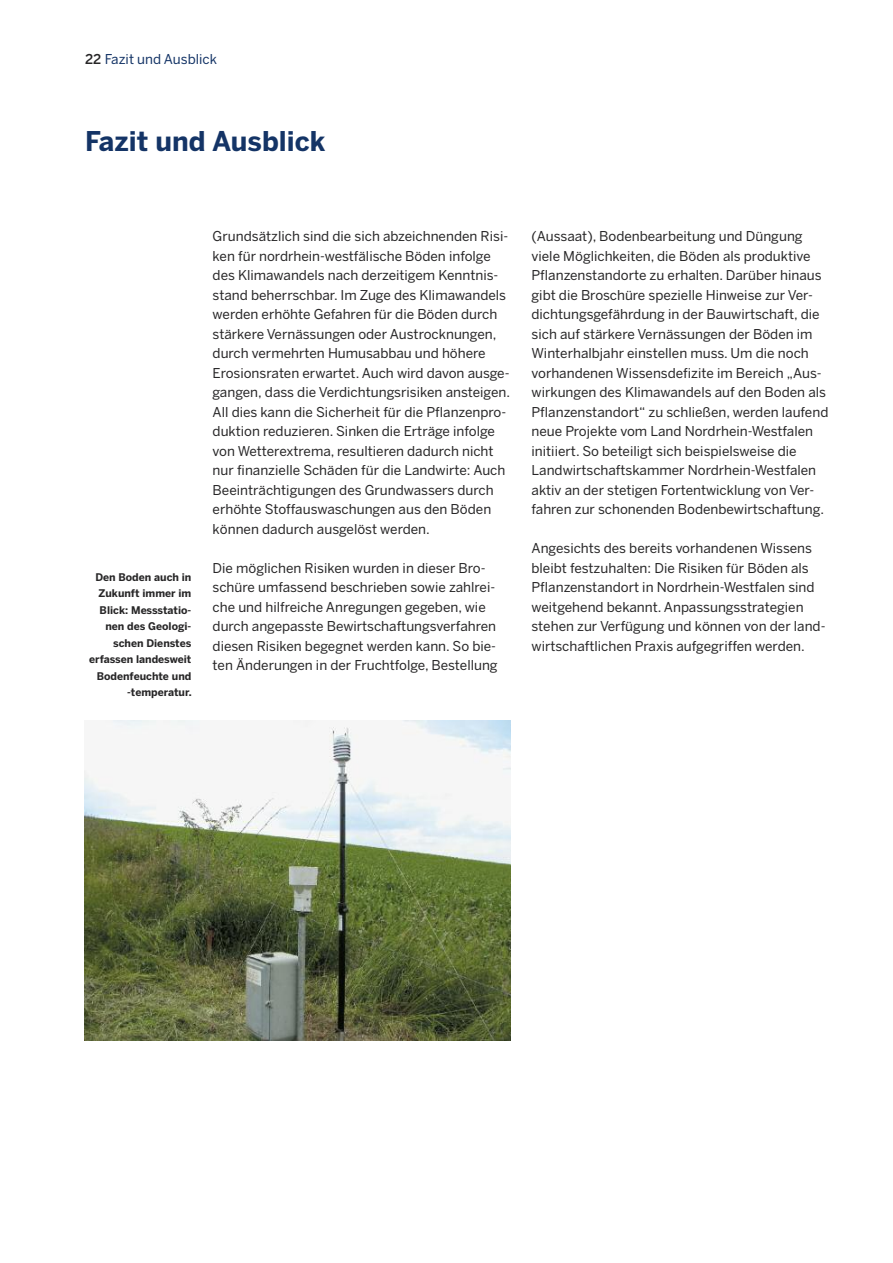
<style>
.page{position:relative;width:893px;height:1263px;background:#fff}
.page>*{position:absolute;margin:0;border:0;box-sizing:border-box;transform-origin:0 0}
.t1{font:700 27px "Benton Sans";color:#143466}
.t2{font:13.5px/19.5px "Benton Sans";color:#272627}
.t3{font:13.5px "Benton Sans";color:#143466}
.t4{font:700 10.5px/16.5px "Benton Sans";color:#272627;text-align:right}
.s1{font-weight:500;color:#272627}
</style>
<div class="page">
<img style="left:85px;top:721px;width:425px;height:320px">
<p class="t3" style="left:85px;top:51px;width:134px"><span class="s1">22</span> Fazit und Ausblick</p>
<h1 class="t1" style="left:85px;top:126px;width:242px">Fazit und Ausblick</h1>
<p class="t4" style="left:89px;top:569px;width:104px">Den Boden auch in<br>Zukunft immer im<br>Blick: Messstatio&shy;nen des Geologi&shy;schen Dienstes erfassen landesweit<br>Bodenfeuchte und -temperatur.</p>
<p class="t2" style="left:213px;top:227px;width:299px">Grundsätzlich sind die sich abzeichnenden Risi&shy;ken für nordrhein-westfälische Böden infolge des Klimawandels nach derzeitigem Kenntnis&shy;stand beherrschbar. Im Zuge des Klimawandels werden erhöhte Gefahren für die Böden durch stärkere Vernässungen oder Austrocknungen, durch vermehrten Humusabbau und höhere Erosionsraten erwartet. Auch wird davon ausge&shy;gangen, dass die Verdichtungsrisiken ansteigen.<br>All dies kann die Sicherheit für die Pflanzenpro&shy;duktion reduzieren. Sinken die Erträge infolge von Wetterextrema, resultieren dadurch nicht nur finanzielle Schäden für die Landwirte: Auch Beeinträchtigungen des Grundwassers durch erhöhte Stoffauswaschungen aus den Böden können dadurch ausgelöst werden.</p>
<p class="t2" style="left:213px;top:558px;width:287px">Die möglichen Risiken wurden in dieser Bro&shy;schüre umfassend beschrieben sowie zahlrei&shy;che und hilfreiche Anregungen gegeben, wie durch angepasste Bewirtschaftungsverfahren diesen Risiken begegnet werden kann. So bie&shy;ten Änderungen in der Fruchtfolge, Bestellung</p>
<p class="t2" style="left:531px;top:227px;width:298px">(Aussaat), Bodenbearbeitung und Düngung viele Möglichkeiten, die Böden als produktive Pflanzenstandorte zu erhalten. Darüber hinaus gibt die Broschüre spezielle Hinweise zur Ver&shy;dichtungsgefährdung in der Bauwirtschaft, die sich auf stärkere Vernässungen der Böden im Winterhalbjahr einstellen muss. Um die noch vorhandenen Wissensdefizite im Bereich „Aus&shy;wirkungen des Klimawandels auf den Boden als Pflanzenstandort“ zu schließen, werden laufend neue Projekte vom Land Nordrhein-Westfalen initiiert. So beteiligt sich beispielsweise die Landwirtschaftskammer Nordrhein-Westfalen aktiv an der stetigen Fortentwicklung von Ver&shy;fahren zur schonenden Bodenbewirtschaftung.</p>
<p class="t2" style="left:531px;top:539px;width:295px">Angesichts des bereits vorhandenen Wissens bleibt festzuhalten: Die Risiken für Böden als Pflanzenstandort in Nordrhein-Westfalen sind weitgehend bekannt. Anpassungsstrategien stehen zur Verfügung und können von der land&shy;wirtschaftlichen Praxis aufgegriffen werden.</p>
</div>
